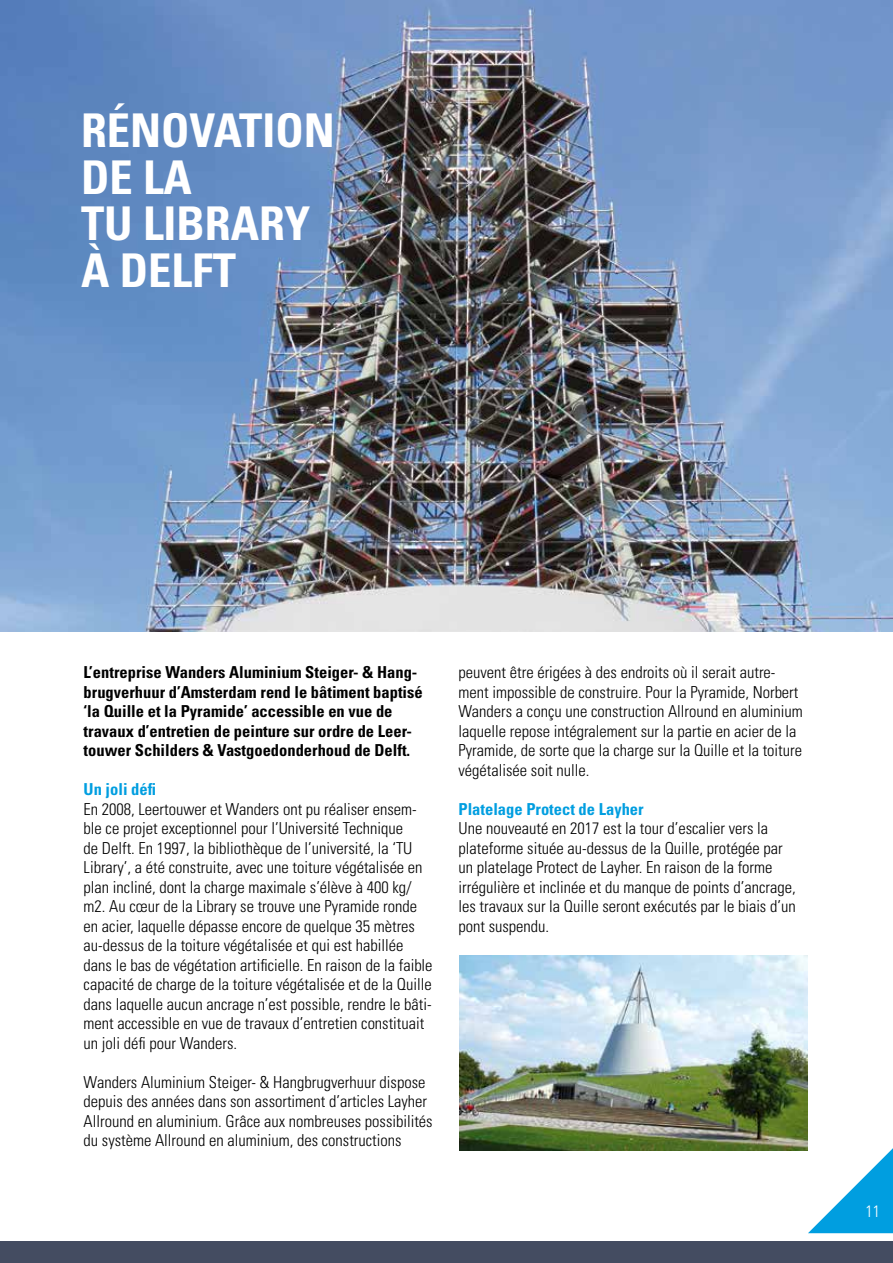
<style>
.page{position:relative;width:893px;height:1263px;background:#fff}
.page>*{position:absolute;margin:0;border:0;box-sizing:border-box;transform-origin:0 0}
.t1{font:700 condensed 46.5px/46.5px "Univers";color:#fff}
.t2{font:300 condensed 16.5px/19.5px "Univers";color:#000}
.t3{font:700 condensed 16.5px/19.5px "Univers";color:#000}
.t4{font:700 condensed 16.5px "Univers";color:#009ee0}
.t5{font:300 condensed 16.5px "Univers";color:#fff}
</style>
<div class="page">
<div style="left:0;top:1242px;width:893px;height:21px;background:#444c61"></div>
<img style="left:0;top:0;width:893px;height:631px">
<svg style="left:808px;top:1148px;width:85px;height:85px"></svg>
<img style="left:459px;top:956px;width:349px;height:194px">
<h1 class="t1" style="left:81px;top:107px;width:255px">RÉNOVATION<br>DE LA<br>TU LIBRARY<br>À DELFT</h1>
<p class="t3" style="left:84px;top:662px;width:341px">L’entreprise Wanders Aluminium Steiger- &amp; Hang&shy;brugverhuur d’Amsterdam rend le bâtiment baptisé ‘la Quille et la Pyramide’ accessible en vue de travaux d’entretien de peinture sur ordre de Leer&shy;touwer Schilders &amp; Vastgoedonderhoud de Delft.</p>
<p class="t4" style="left:84px;top:779px;width:74px">Un joli défi</p>
<p class="t2" style="left:84px;top:799px;width:350px">En 2008, Leertouwer et Wanders ont pu réaliser ensem&shy;ble ce projet exceptionnel pour l’Université Technique<br>de Delft. En 1997, la bibliothèque de l’université, la ‘TU Library’, a été construite, avec une toiture végétalisée en plan incliné, dont la charge maximale s’élève à 400 kg/ m2. Au cœur de la Library se trouve une Pyramide ronde en acier, laquelle dépasse encore de quelque 35 mètres au-dessus de la toiture végétalisée et qui est habillée dans le bas de végétation artificielle. En raison de la faible capacité de charge de la toiture végétalisée et de la Quille dans laquelle aucun ancrage n’est possible, rendre le bâti&shy;ment accessible en vue de travaux d’entretien constituait un joli défi pour Wanders.</p>
<p class="t2" style="left:84px;top:1072px;width:351px">Wanders Aluminium Steiger- &amp; Hangbrugverhuur dispose depuis des années dans son assortiment d’articles Layher Allround en aluminium. Grâce aux nombreuses possibilités du système Allround en aluminium, des constructions</p>
<p class="t2" style="left:459px;top:662px;width:346px">peuvent être érigées à des endroits où il serait autre&shy;ment impossible de construire. Pour la Pyramide, Norbert Wanders a conçu une construction Allround en aluminium laquelle repose intégralement sur la partie en acier de la Pyramide, de sorte que la charge sur la Quille et la toiture végétalisée soit nulle.</p>
<p class="t4" style="left:459px;top:799px;width:187px">Platelage Protect de Layher</p>
<p class="t2" style="left:459px;top:818px;width:339px">Une nouveauté en 2017 est la tour d’escalier vers la plateforme située au-dessus de la Quille, protégée par un platelage Protect de Layher. En raison de la forme irrégulière et inclinée et du manque de points d’ancrage, les travaux sur la Quille seront exécutés par le biais d’un pont suspendu.</p>
<p class="t5" style="left:865px;top:1202px;width:16px">11</p>
</div>
